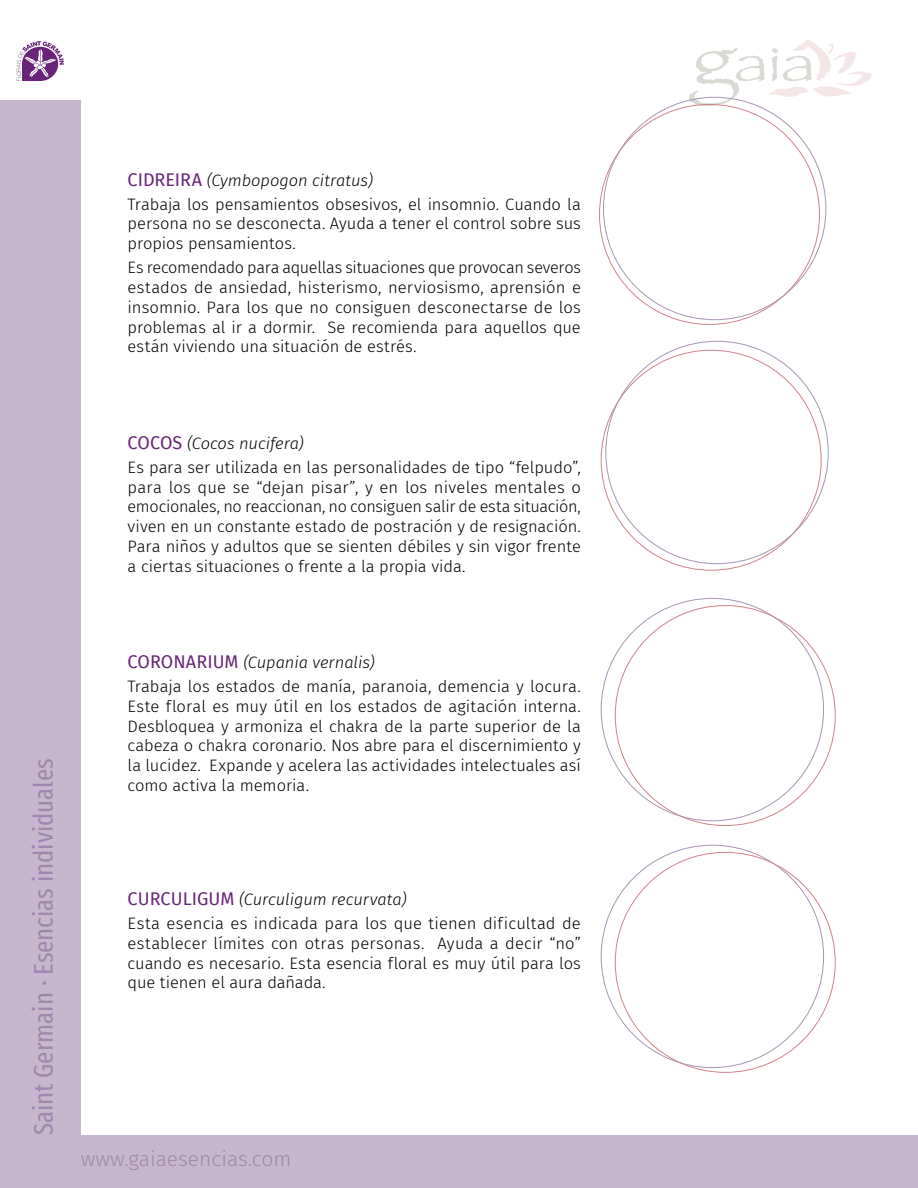
<style>
.page{position:relative;width:918px;height:1188px;background:#fff}
.page>*{position:absolute;margin:0;border:0;box-sizing:border-box;transform-origin:0 0}
.t1{font:27px "Fira Sans Compressed";color:#a187ae}
.t2{font:300 21px "Fira Sans";color:#a187ae}
.t3{font:300 16.5px/19.8px "Fira Sans";color:#000}
.s1{font-weight:400;font-size:18px;color:#682478}
.s2{font-style:italic}
</style>
<div class="page">
<svg style="left:17px;top:41px;width:47px;height:40px"></svg>
<div style="left:0;top:100px;width:81px;height:1088px;background:#c7b7ce"></div>
<div style="left:0;top:1135px;width:918px;height:53px;background:#c7b7ce"></div>
<svg style="left:689px;top:39px;width:183px;height:67px"></svg>
<p class="t3" style="left:128px;top:168px;width:455px;line-height:24px"><span class="s1">CIDREIRA</span> <span class="s2">(Cymbopogon citratus)<br></span>Trabaja los pensamientos obsesivos, el insomnio. Cuando la</p>
<p class="t3" style="left:128px;top:214px;width:455px">persona no se desconecta. Ayuda a tener el control sobre sus propios pensamientos.</p>
<p class="t3" style="left:128px;top:258px;width:455px;text-align:justify">Es recomendado para aquellas situaciones que provocan severos estados de ansiedad, histerismo, nerviosismo, aprensión e insomnio. Para los que no consiguen desconectarse de los problemas al ir a dormir. Se recomienda para aquellos que están viviendo una situación de estrés.</p>
<p class="t3" style="left:128px;top:431px;width:455px;line-height:24px"><span class="s1">COCOS</span> <span class="s2">(Cocos nucifera)<br></span>Es para ser utilizada en las personalidades de tipo “felpudo”,</p>
<p class="t3" style="left:128px;top:477px;width:455px;text-align:justify">para los que se “dejan pisar”, y en los niveles mentales o emocionales, no reaccionan, no consiguen salir de esta situación, viven en un constante estado de postración y de resignación.<br>Para niños y adultos que se sienten débiles y sin vigor frente a ciertas situaciones o frente a la propia vida.</p>
<h1 class="t1" style="left:23px;top:1135px;width:379px;rotate:-90deg">Saint Germain · Esencias individuales</h1>
<p class="t3" style="left:128px;top:650px;width:455px;line-height:24px"><span class="s1">CORONARIUM</span> <span class="s2">(Cupania vernalis)<br></span>Trabaja los estados de manía, paranoia, demencia y locura.</p>
<p class="t3" style="left:128px;top:696px;width:455px;text-align:justify">Este floral es muy útil en los estados de agitación interna.<br>Desbloquea y armoniza el chakra de la parte superior de la cabeza o chakra coronario. Nos abre para el discernimiento y la lucidez. Expande y acelera las actividades intelectuales así como activa la memoria.</p>
<p class="t3" style="left:128px;top:887px;width:455px;line-height:24px"><span class="s1">CURCULIGUM</span> <span class="s2">(Curculigum recurvata)<br></span>Esta esencia es indicada para los que tienen dificultad de</p>
<p class="t3" style="left:128px;top:933px;width:455px;text-align:justify">establecer límites con otras personas. Ayuda a decir “no” cuando es necesario. Esta esencia floral es muy útil para los que tienen el aura dañada.</p>
<p class="t2" style="left:81px;top:1144px;width:212px">www.gaiaesencias.com</p>
</div>
